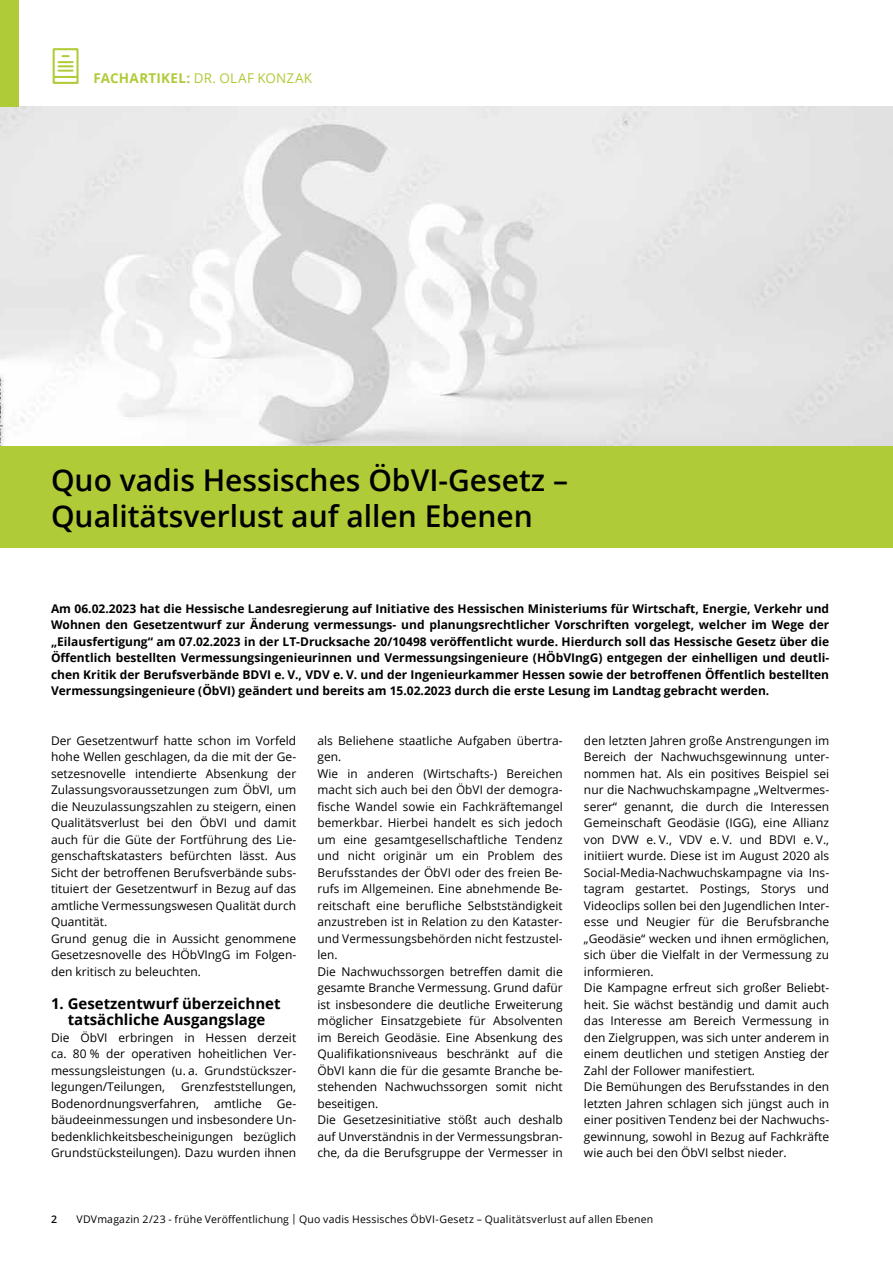
<style>
.page{position:relative;width:893px;height:1263px;background:#fff}
.page>*{position:absolute;margin:0;border:0;box-sizing:border-box;transform-origin:0 0}
.t1{font:600 30px/36px "Open Sans";color:#000}
.t2{font:700 15px/16.5px "Open Sans";color:#000;text-align:center}
.t3{font:13.5px "Open Sans";letter-spacing:.015em;color:#afcb37}
.t4{font:12px/16.5px "Open Sans";color:#000}
.t5{font:700 12px/16.5px "Open Sans";color:#000;text-align:justify}
.t6{font:10.5px "Open Sans";letter-spacing:.02em;color:#000}
.t7{font:600 10.5px "Open Sans";color:#000}
.s1{font-weight:700}
</style>
<div class="page">
<img style="left:0;top:106px;width:893px;height:341px">
<div style="left:0;top:447px;width:893px;height:101px;background:#afcb37"></div>
<div style="left:0;top:0;width:18px;height:106px;background:#afcb37"></div>
<svg style="left:52px;top:48px;width:27px;height:36px"></svg>
<p class="t3" style="left:94px;top:73px;width:220px"><span class="s1">FACHARTIKEL:</span> DR. OLAF KONZAK</p>
<h1 class="t1" style="left:51px;top:464px;width:518px">Quo vadis Hessisches ÖbVI-Gesetz –<br>Qualitätsverlust auf allen Ebenen</h1>
<p class="t5" style="left:51px;top:601px;width:780px">Am 06.02.2023 hat die Hessische Landesregierung auf Initiative des Hessischen Ministeriums für Wirtschaft, Energie, Verkehr und Wohnen den Gesetzentwurf zur Änderung vermessungs- und planungsrechtlicher Vorschriften vorgelegt, welcher im Wege der „Eilausfertigung“ am 07.02.2023 in der LT-Drucksache 20/10498 veröffentlicht wurde. Hierdurch soll das Hessische Gesetz über die Öffentlich bestellten Vermessungsingenieurinnen und Vermessungsingenieure (HÖbVIngG) entgegen der einhelligen und deutli&shy;chen Kritik der Berufsverbände BDVI e. V., VDV e. V. und der Ingenieurkammer Hessen sowie der betroffenen Öffentlich bestellten Vermessungsingenieure (ÖbVI) geändert und bereits am 15.02.2023 durch die erste Lesung im Landtag gebracht werden.</p>
<p class="t4" style="left:51px;top:733px;width:247px">Der Gesetzentwurf hatte schon im Vorfeld hohe Wellen geschlagen, da die mit der Ge&shy;setzesnovelle intendierte Absenkung der Zulassungsvoraussetzungen zum ÖbVI, um die Neuzulassungszahlen zu steigern, einen Qualitätsverlust bei den ÖbVI und damit auch für die Güte der Fortführung des Lie&shy;genschaftskatasters befürchten lässt. Aus Sicht der betroffenen Berufsverbände subs&shy;tituiert der Gesetzentwurf in Bezug auf das amtliche Vermessungswesen Qualität durch Quantität.<br>Grund genug die in Aussicht genommene Gesetzesnovelle des HÖbVIngG im Folgen&shy;den kritisch zu beleuchten.</p>
<p class="t2" style="left:51px;top:995px;width:231px">1. Gesetzentwurf überzeichnet tatsächliche Ausgangslage</p>
<p class="t4" style="left:51px;top:1030px;width:247px;text-align:justify">Die ÖbVI erbringen in Hessen derzeit ca. 80 % der operativen hoheitlichen Ver&shy;messungsleistungen (u. a. Grundstückszer&shy;legungen/Teilungen,</p>
<p class="t4" style="left:317px;top:732px;width:247px">als Beliehene staatliche Aufgaben übertra&shy;gen.<br>Wie in anderen (Wirtschafts-) Bereichen macht sich auch bei den ÖbVI der demogra&shy;fische Wandel sowie ein Fachkräftemangel bemerkbar. Hierbei handelt es sich jedoch um eine gesamtgesellschaftliche Tendenz und nicht originär um ein Problem des Berufsstandes der ÖbVI oder des freien Be&shy;rufs im Allgemeinen. Eine abnehmende Be&shy;reitschaft eine berufliche Selbstständigkeit anzustreben ist in Relation zu den Kataster&shy;und Vermessungsbehörden nicht festzustel&shy;len.<br>Die Nachwuchssorgen betreffen damit die gesamte Branche Vermessung. Grund dafür ist insbesondere die deutliche Erweiterung möglicher Einsatzgebiete für Absolventen im Bereich Geodäsie. Eine Absenkung des Qualifikationsniveaus beschränkt auf die ÖbVI kann die für die gesamte Branche be&shy;stehenden Nachwuchssorgen somit nicht beseitigen.<br>Die Gesetzesinitiative stößt auch deshalb auf Unverständnis in der Vermessungsbran&shy;che, da die Berufsgruppe der Vermesser in</p>
<p class="t4" style="left:584px;top:733px;width:247px">den letzten Jahren große Anstrengungen im Bereich der Nachwuchsgewinnung unter&shy;nommen hat. Als ein positives Beispiel sei nur die Nachwuchskampagne „Weltvermes&shy;serer“ genannt, die durch die Interessen Gemeinschaft Geodäsie (IGG), eine Allianz von DVW e. V., VDV e. V. und BDVI e. V., initiiert wurde. Diese ist im August 2020 als Social-Media-Nachwuchskampagne via Ins&shy;tagram gestartet. Postings, Storys und Videoclips sollen bei den Jugendlichen Inter&shy;esse und Neugier für die Berufsbranche „Geodäsie“ wecken und ihnen ermöglichen, sich über die Vielfalt in der Vermessung zu informieren.<br>Die Kampagne erfreut sich großer Beliebt&shy;heit. Sie wächst beständig und damit auch das Interesse am Bereich Vermessung in den Zielgruppen, was sich unter anderem in einem deutlichen und stetigen Anstieg der Zahl der Follower manifestiert.<br>Die Bemühungen des Berufsstandes in den letzten Jahren schlagen sich jüngst auch in einer positiven Tendenz bei der Nachwuchs&shy;gewinnung, sowohl in Bezug auf Fachkräfte wie auch bei den ÖbVI selbst nieder.</p>
<p class="t4" style="left:51px;top:1080px;width:247px;text-align:justify;text-indent:130px">Grenzfeststellungen, Bodenordnungsverfahren, amtliche Ge&shy;bäudeeinmessungen und insbesondere Un&shy;bedenklichkeitsbescheinigungen bezüglich Grundstücksteilungen). Dazu wurden ihnen</p>
<p class="t7" style="left:51px;top:1215px;width:7px">2</p>
<p class="t6" style="left:77px;top:1212px;width:578px">VDVmagazin 2/23 - frühe Veröffentlichung | Quo vadis Hessisches ÖbVI-Gesetz – Qualitätsverlust auf allen Ebenen</p>
</div>
